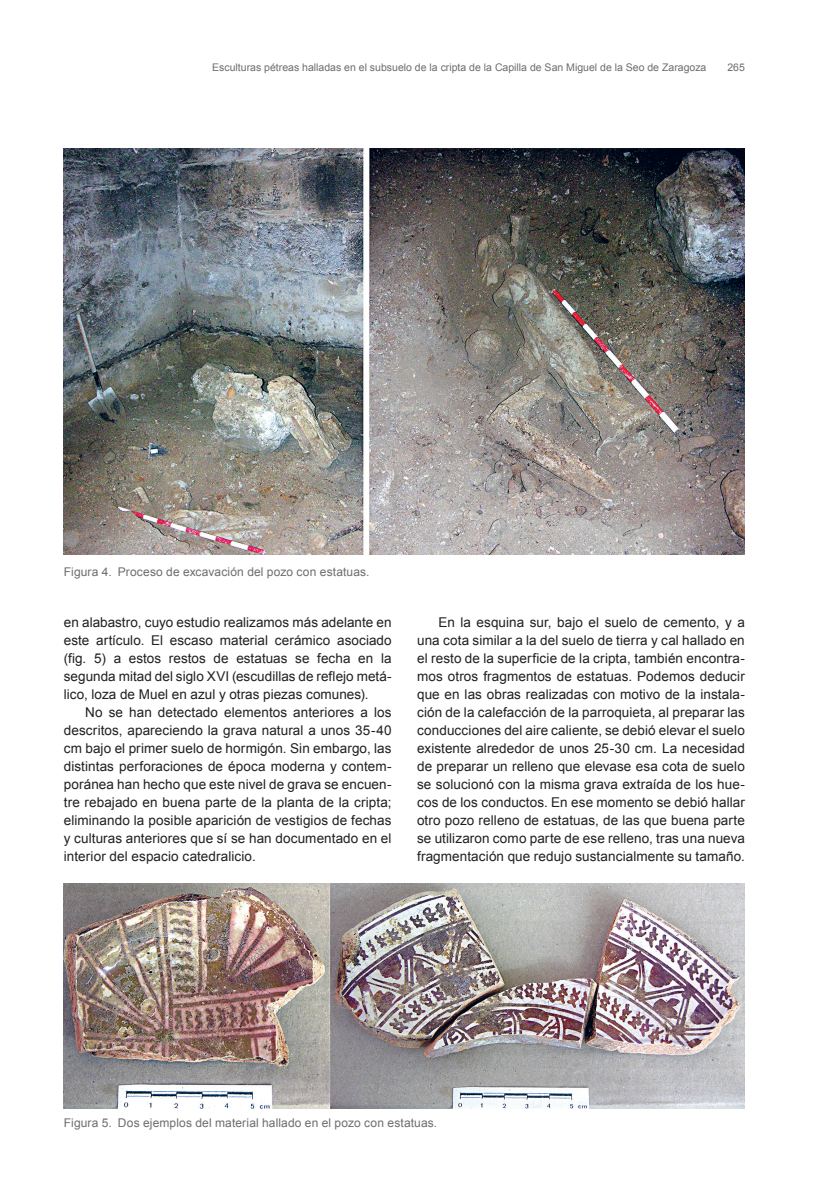
<style>
.page{position:relative;width:830px;height:1191px;background:#fff}
.page>*{position:absolute;margin:0;border:0;box-sizing:border-box;transform-origin:0 0}
.t1{font:13.5px/18px "Arial";letter-spacing:.005em;color:#231f20;text-align:justify}
.t2{font:12px "Arial";letter-spacing:.01em;color:#6c6d70}
.t3{font:10.5px "Arial";color:#6c6d70}
</style>
<div class="page">
<img style="left:64px;top:149px;width:680px;height:405px">
<img style="left:64px;top:883px;width:680px;height:225px">
<p class="t3" style="left:212px;top:62px;width:495px">Esculturas pétreas halladas en el subsuelo de la cripta de la Capilla de San Miguel de la Seo de Zaragoza</p>
<p class="t3" style="left:727px;top:62px;width:19px">265</p>
<p class="t2" style="left:64px;top:564px;width:307px">Figura 4. Proceso de excavación del pozo con estatuas.</p>
<p class="t1" style="left:64px;top:613px;width:329px">en alabastro, cuyo estudio realizamos más adelante en este artículo. El escaso material cerámico asociado (fig. 5) a estos restos de estatuas se fecha en la segunda mitad del siglo XVI (escudillas de reflejo metá&shy;lico, loza de Muel en azul y otras piezas comunes).</p>
<p class="t1" style="left:64px;top:703px;width:329px;text-indent:21px">No se han detectado elementos anteriores a los descritos, apareciendo la grava natural a unos 35-40 cm bajo el primer suelo de hormigón. Sin embargo, las distintas perforaciones de época moderna y contem&shy;poránea han hecho que este nivel de grava se encuen&shy;tre rebajado en buena parte de la planta de la cripta; eliminando la posible aparición de vestigios de fechas y culturas anteriores que sí se han documentado en el interior del espacio catedralicio.</p>
<p class="t1" style="left:417px;top:613px;width:329px;text-indent:21px">En la esquina sur, bajo el suelo de cemento, y a una cota similar a la del suelo de tierra y cal hallado en el resto de la superficie de la cripta, también encontra&shy;mos otros fragmentos de estatuas. Podemos deducir que en las obras realizadas con motivo de la instala&shy;ción de la calefacción de la parroquieta, al preparar las conducciones del aire caliente, se debió elevar el suelo existente alrededor de unos 25-30 cm. La necesidad de preparar un relleno que elevase esa cota de suelo se solucionó con la misma grava extraída de los hue&shy;cos de los conductos. En ese momento se debió hallar otro pozo relleno de estatuas, de las que buena parte se utilizaron como parte de ese relleno, tras una nueva fragmentación que redujo sustancialmente su tamaño.</p>
<p class="t2" style="left:64px;top:1116px;width:375px">Figura 5. Dos ejemplos del material hallado en el pozo con estatuas.</p>
</div>
